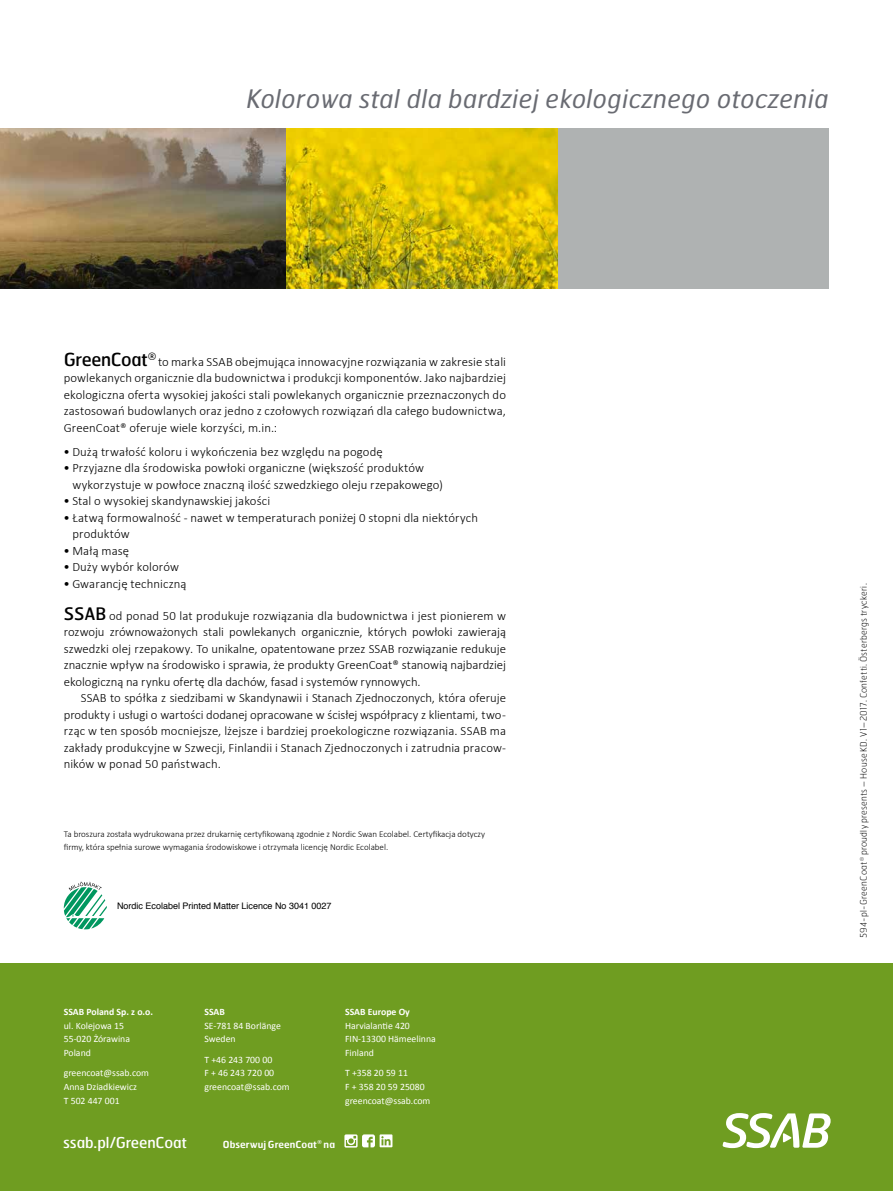
<style>
.page{position:relative;width:893px;height:1191px;background:#fff}
.page>*{position:absolute;margin:0;border:0;box-sizing:border-box;transform-origin:0 0}
.t1{font:italic 25.5px "Hermes FB";letter-spacing:.015em;color:#696b72}
.t2{font:18px "Hermes FB";letter-spacing:-.02em;color:#000}
.t3{font:15px "Hermes FB";letter-spacing:-.01em;color:#fff}
.t4{font:300 12.75px/16.5px "Calibri";letter-spacing:.01em;color:#000;text-align:justify}
.t5{font:9.75px/13.6px "Calibri";color:#fff}
.t6{font:700 9.75px "Calibri";color:#fff}
.t7{font:600 9.75px "Hermes FB";letter-spacing:.005em;color:#fff}
.t8{font:300 9px/13.5px "Calibri";color:#000}
.t9{font:100 9px "Hermes FB";letter-spacing:.03em;color:#000}
.t10{font:9px "Helvetica";color:#000}
.s1{font-family:"Hermes FB";font-weight:100}
.s2{font-family:"Hermes FB";font-weight:400;font-size:17.25px}
</style>
<div class="page">
<img style="left:0;top:128px;width:557px;height:160px">
<div style="left:557px;top:128px;width:272px;height:160px;background:#afb2b2"></div>
<div style="left:0;top:963px;width:893px;height:228px;background:#6f9d21"></div>
<svg style="left:723px;top:1113px;width:108px;height:35px"></svg>
<svg style="left:64px;top:881px;width:43px;height:48px"></svg>
<svg style="left:344px;top:1134px;width:48px;height:13px"></svg>
<h1 class="t1" style="left:247px;top:83px;width:583px">Kolorowa stal dla bardziej ekologicznego otoczenia</h1>
<h2 class="t2" style="left:64px;top:348px;width:94px">GreenCoat<sup>®</sup></h2>
<p class="t4" style="left:64px;top:353px;width:444px;text-indent:94px">to marka SSAB obejmująca innowacyjne rozwiązania w zakresie stali powlekanych organicznie dla budownictwa i produkcji komponentów. Jako najbardziej ekologiczna oferta wysokiej jakości stali powlekanych organicznie przeznaczonych do zastosowań budowlanych oraz jedno z czołowych rozwiązań dla całego budownictwa, GreenCoat® oferuje wiele korzyści, m.in.:</p>
<p class="t4" style="left:64px;top:443px;width:321px"><span class="s1">•</span> Dużą trwałość koloru i wykończenia bez względu na pogodę</p>
<p class="t4" style="left:72px;top:459px;width:372px;text-indent:-9px"><span class="s1">•</span> Przyjazne dla środowiska powłoki organiczne (większość produktów wykorzystuje w powłoce znaczną ilość szwedzkiego oleju rzepakowego)</p>
<p class="t4" style="left:64px;top:492px;width:208px"><span class="s1">•</span> Stal o wysokiej skandynawskiej jakości</p>
<p class="t4" style="left:72px;top:509px;width:407px;text-indent:-9px"><span class="s1">•</span> Łatwą formowalność - nawet w temperaturach poniżej 0 stopni dla niektórych produktów</p>
<p class="t4" style="left:64px;top:542px;width:67px"><span class="s1">•</span> Małą masę</p>
<p class="t4" style="left:64px;top:558px;width:117px"><span class="s1">•</span> Duży wybór kolorów</p>
<p class="t4" style="left:64px;top:575px;width:124px"><span class="s1">•</span> Gwarancję techniczną</p>
<p class="t4" style="left:64px;top:606px;width:444px"><span class="s2">SSAB</span> od ponad 50 lat produkuje rozwiązania dla budownictwa i jest pionierem w rozwoju zrównoważonych stali powlekanych organicznie, których powłoki zawierają szwedzki olej rzepakowy. To unikalne, opatentowane przez SSAB rozwiązanie redukuje znacznie wpływ na środowisko i sprawia, że produkty GreenCoat® stanowią najbardziej ekologiczną na rynku ofertę dla dachów, fasad i systemów rynnowych.</p>
<p class="t4" style="left:64px;top:689px;width:444px;text-indent:17px">SSAB to spółka z siedzibami w Skandynawii i Stanach Zjednoczonych, która oferuje produkty i usługi o wartości dodanej opracowane w ścisłej współpracy z klientami, two&shy;rząc w ten sposób mocniejsze, lżejsze i bardziej proekologiczne rozwiązania. SSAB ma zakłady produkcyjne w Szwecji, Finlandii i Stanach Zjednoczonych i zatrudnia pracow&shy;ników w ponad 50 państwach.</p>
<p class="t8" style="left:64px;top:826px;width:423px">Ta broszura została wydrukowana przez drukarnię certyfikowaną zgodnie z Nordic Swan Ecolabel. Certyfikacja dotyczy firmy, która spełnia surowe wymagania środowiskowe i otrzymała licencję Nordic Ecolabel.</p>
<p class="t10" style="left:117px;top:899px;width:216px">Nordic Ecolabel Printed Matter Licence No 3041 0027</p>
<p class="t6" style="left:64px;top:1005px;width:91px">SSAB Poland Sp. z o.o.</p>
<p class="t5" style="left:64px;top:1018px;width:68px">ul. Kolejowa 15<br>55-020 Żórawina<br>Poland</p>
<p class="t5" style="left:64px;top:1065px;width:87px">greencoat@ssab.com<br>Anna Dziadkiewicz<br>T 502 447 001</p>
<p class="t3" style="left:63px;top:1132px;width:125px">ssab.pl/GreenCoat</p>
<p class="t6" style="left:204px;top:1005px;width:22px">SSAB</p>
<p class="t5" style="left:204px;top:1018px;width:78px">SE-781 84 Borlänge<br>Sweden</p>
<p class="t5" style="left:204px;top:1052px;width:87px">T +46 243 700 00<br>F + 46 243 720 00 greencoat@ssab.com</p>
<p class="t6" style="left:345px;top:1005px;width:66px">SSAB Europe Oy</p>
<p class="t5" style="left:345px;top:1018px;width:92px">Harvialantie 420<br>FIN-13300 Hämeelinna<br>Finland</p>
<p class="t5" style="left:345px;top:1065px;width:87px">T +358 20 59 11<br>F + 358 20 59 25080 greencoat@ssab.com</p>
<p class="t7" style="left:223px;top:1137px;width:114px">Obserwuj GreenCoat<sup>®</sup> na</p>
<p class="t9" style="left:858px;top:938px;width:356px;rotate:-90deg">594-pl-GreenCoat<sup>®</sup> proudly presents – House KD. V1–2017. Confetti. Österbergs tryckeri.</p>
</div>
